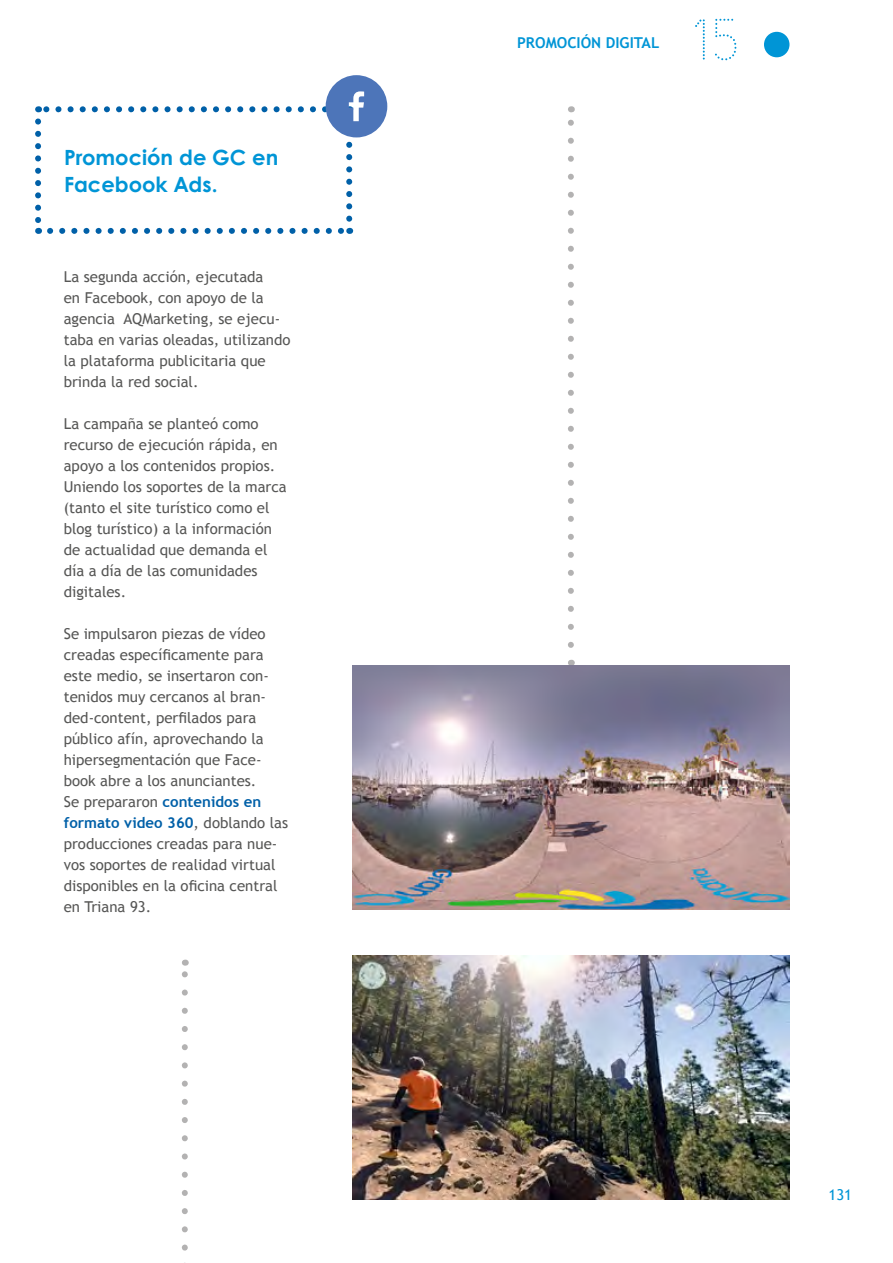
<style>
.page{position:relative;width:893px;height:1263px;background:#fff}
.page>*{position:absolute;margin:0;border:0;box-sizing:border-box;transform-origin:0 0}
.t1{font:72px "Bourton Dots";color:#0095d6}
.t2{font:700 21px/27px "Century Gothic Pro";color:#0095d6}
.t3{font:15px/21px "Trebuchet MS";color:#575756}
.t4{font:700 15px "Trebuchet MS";color:#0095d6}
.t5{font:15px "Trebuchet MS";color:#0095d6}
.s1{font-weight:700;color:#0060a8}
</style>
<div class="page">
<div style="left:764px;top:32px;width:25px;height:25px;background:#0095d6;border-radius:50%"></div>
<svg style="left:182px;top:972px;width:6px;height:291px"></svg>
<svg style="left:568px;top:119px;width:6px;height:526px"></svg>
<svg style="left:35px;top:75px;width:352px;height:159px"></svg>
<img style="left:352px;top:666px;width:437px;height:243px">
<img style="left:352px;top:956px;width:437px;height:243px">
<h2 class="t2" style="left:64px;top:143px;width:216px">Promoción de GC en<br>Facebook Ads.</h2>
<p class="t3" style="left:64px;top:266px;width:228px">La segunda acción, ejecutada<br>en Facebook, con apoyo de la agencia AQMarketing, se ejecu&shy;taba en varias oleadas, utilizando la plataforma publicitaria que brinda la red social.</p>
<p class="t3" style="left:64px;top:413px;width:224px">La campaña se planteó como recurso de ejecución rápida, en apoyo a los contenidos propios.<br>Uniendo los soportes de la marca (tanto el site turístico como el blog turístico) a la información de actualidad que demanda el día a día de las comunidades digitales.</p>
<p class="t3" style="left:64px;top:623px;width:226px">Se impulsaron piezas de vídeo creadas específicamente para este medio, se insertaron con&shy;tenidos muy cercanos al bran&shy;ded-content, perfilados para público afín, aprovechando la hipersegmentación que Face&shy;book abre a los anunciantes.<br>Se prepararon <span class="s1">contenidos en formato video 360</span>, doblando las producciones creadas para nue&shy;vos soportes de realidad virtual disponibles en la oficina central en Triana 93.</p>
<p class="t4" style="left:517px;top:34px;width:144px">PROMOCIÓN DIGITAL</p>
<h1 class="t1" style="left:687px;top:-4px;width:59px">15</h1>
<p class="t5" style="left:828px;top:1185px;width:25px">131</p>
</div>
